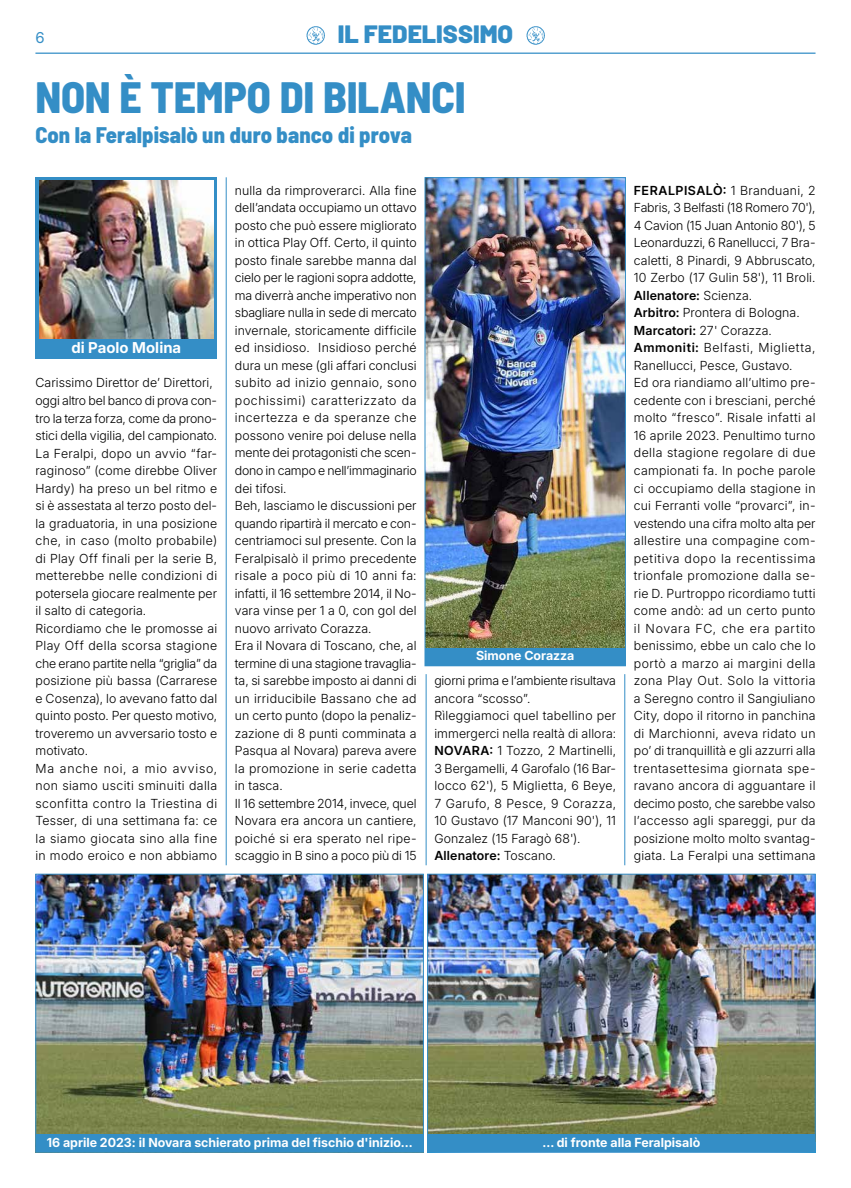
<style>
.page{position:relative;width:851px;height:1188px;background:#fff}
.page>*{position:absolute;margin:0;border:0;box-sizing:border-box;transform-origin:0 0}
.t1{font:800 semi-condensed 43.75px "Barlow";letter-spacing:-.005em;color:#348ec6}
.t2{font:900 25px "Barlow";color:#348ec6}
.t3{font:800 semi-condensed 22.5px "Barlow";color:#348ec6}
.t4{font:700 15px "Inter 18 pt";letter-spacing:.005em;color:#fff}
.t5{font:15px "Inter 18 pt";color:#348ec6}
.t6{font:300 12.5px/17.5px "Inter 18 pt";letter-spacing:.01em;color:#000}
.t7{font:700 12.5px "Inter 18 pt";color:#fff}
.s1{font-weight:600}
</style>
<div class="page">
<hr style="left:35px;top:53px;width:780px;height:1px;background:#348ec6">
<img style="left:306px;top:27px;width:18px;height:17px">
<img style="left:526px;top:27px;width:18px;height:17px">
<hr style="left:226px;top:177px;width:1px;height:688px;background:#348ec6">
<hr style="left:426px;top:674px;width:1px;height:191px;background:#348ec6">
<hr style="left:624px;top:674px;width:1px;height:191px;background:#348ec6">
<div style="left:35px;top:177px;width:182px;height:182px;background:#348ec6"></div>
<img style="left:39px;top:181px;width:174px;height:157px">
<img style="left:429px;top:875px;width:384px;height:259px">
<div style="left:427px;top:873px;width:388px;height:279px;border:1px solid #348ec6"></div>
<div style="left:427px;top:1134px;width:388px;height:17px;background:#348ec6"></div>
<img style="left:37px;top:875px;width:384px;height:259px">
<div style="left:35px;top:873px;width:388px;height:279px;border:1px solid #348ec6"></div>
<div style="left:36px;top:1134px;width:387px;height:17px;background:#348ec6"></div>
<img style="left:426px;top:179px;width:197px;height:468px">
<div style="left:424px;top:177px;width:201px;height:489px;border:1px solid #348ec6"></div>
<div style="left:425px;top:647px;width:200px;height:18px;background:#348ec6"></div>
<p class="t5" style="left:35px;top:26px;width:11px">6</p>
<h2 class="t2" style="left:338px;top:16px;width:177px">IL FEDELISSIMO</h2>
<h1 class="t1" style="left:35px;top:65px;width:431px">NON È TEMPO DI BILANCI</h1>
<h3 class="t3" style="left:35px;top:118px;width:378px">Con la Feralpisalò un duro banco di prova</h3>
<p class="t4" style="left:71px;top:336px;width:111px">di Paolo Molina</p>
<p class="t6" style="left:35px;top:374px;width:183px">Carissimo Direttor de’ Direttori, oggi altro bel banco di prova con&shy;tro la terza forza, come da prono&shy;stici della vigilia, del campionato.<br>La Feralpi, dopo un avvio “far&shy;raginoso” (come direbbe Oliver<br>Hardy) ha preso un bel ritmo e si è assestata al terzo posto del&shy;la graduatoria, in una posizione che, in caso (molto probabile) di Play Off finali per la serie B, metterebbe nelle condizioni di potersela giocare realmente per il salto di categoria.<br>Ricordiamo che le promosse ai<br>Play Off della scorsa stagione che erano partite nella “griglia” da posizione più bassa (Carrarese e Cosenza), lo avevano fatto dal quinto posto. Per questo motivo, troveremo un avversario tosto e motivato.<br>Ma anche noi, a mio avviso, non siamo usciti sminuiti dalla sconfitta contro la Triestina di<br>Tesser, di una settimana fa: ce la siamo giocata sino alla fine in modo eroico e non abbiamo</p>
<p class="t6" style="left:235px;top:181px;width:183px">nulla da rimproverarci. Alla fine dell’andata occupiamo un ottavo posto che può essere migliorato in ottica Play Off. Certo, il quinto posto finale sarebbe manna dal cielo per le ragioni sopra addotte, ma diverrà anche imperativo non sbagliare nulla in sede di mercato invernale, storicamente difficile ed insidioso. Insidioso perché dura un mese (gli affari conclusi subito ad inizio gennaio, sono pochissimi) caratterizzato da incertezza e da speranze che possono venire poi deluse nella mente dei protagonisti che scen&shy;dono in campo e nell’immaginario dei tifosi.<br>Beh, lasciamo le discussioni per quando ripartirà il mercato e con&shy;centriamoci sul presente. Con la<br>Feralpisalò il primo precedente risale a poco più di 10 anni fa: infatti, il 16 settembre 2014, il No&shy;vara vinse per 1 a 0, con gol del nuovo arrivato Corazza.<br>Era il Novara di Toscano, che, al termine di una stagione travaglia&shy;ta, si sarebbe imposto ai danni di un irriducibile Bassano che ad un certo punto (dopo la penaliz&shy;zazione di 8 punti comminata a<br>Pasqua al Novara) pareva avere la promozione in serie cadetta in tasca.<br>Il 16 settembre 2014, invece, quel<br>Novara era ancora un cantiere, poiché si era sperato nel ripe&shy;scaggio in B sino a poco più di 15</p>
<p class="t7" style="left:476px;top:646px;width:100px">Simone Corazza</p>
<p class="t6" style="left:434px;top:671px;width:183px">giorni prima e l’ambiente risultava ancora “scosso”.<br>Rìleggiamoci quel tabellino per immergerci nella realtà di allora:<br><span class="s1">NOVARA:</span> 1 Tozzo, 2 Martinelli,<br>3 Bergamelli, 4 Garofalo (16 Bar&shy;locco 62'), 5 Miglietta, 6 Beye,<br>7 Garufo, 8 Pesce, 9 Corazza,<br>10 Gustavo (17 Manconi 90'), 11<br>Gonzalez (15 Faragò 68').<br><span class="s1">Allenatore:</span> Toscano.</p>
<p class="t6" style="left:633px;top:181px;width:183px"><span class="s1">FERALPISALÒ:</span> 1 Branduani, 2<br>Fabris, 3 Belfasti (18 Romero 70'),<br>4 Cavion (15 Juan Antonio 80'), 5<br>Leonarduzzi, 6 Ranellucci, 7 Bra&shy;caletti, 8 Pinardi, 9 Abbruscato,<br>10 Zerbo (17 Gulin 58'), 11 Broli.<br><span class="s1">Allenatore:</span> Scienza.<br><span class="s1">Arbitro:</span> Prontera di Bologna.<br><span class="s1">Marcatori:</span> 27' Corazza.<br><span class="s1">Ammoniti:</span> Belfasti, Miglietta,<br>Ranellucci, Pesce, Gustavo.<br>Ed ora riandiamo all’ultimo pre&shy;cedente con i bresciani, perché molto “fresco”. Risale infatti al<br>16 aprile 2023. Penultimo turno della stagione regolare di due campionati fa. In poche parole ci occupiamo della stagione in cui Ferranti volle “provarci”, in&shy;vestendo una cifra molto alta per allestire una compagine com&shy;petitiva dopo la recentissima trionfale promozione dalla se&shy;rie D. Purtroppo ricordiamo tutti come andò: ad un certo punto il Novara FC, che era partito benissimo, ebbe un calo che lo portò a marzo ai margini della zona Play Out. Solo la vittoria a Seregno contro il Sangiuliano<br>City, dopo il ritorno in panchina di Marchionni, aveva ridato un po’ di tranquillità e gli azzurri alla trentasettesima giornata spe&shy;ravano ancora di agguantare il decimo posto, che sarebbe valso l’accesso agli spareggi, pur da posizione molto molto svantag&shy;giata. La Feralpi una settimana</p>
<p class="t7" style="left:47px;top:1132px;width:367px">16 aprile 2023: il Novara schierato prima del fischio d'inizio...</p>
<p class="t7" style="left:542px;top:1132px;width:159px">... di fronte alla Feralpisalò</p>
</div>
